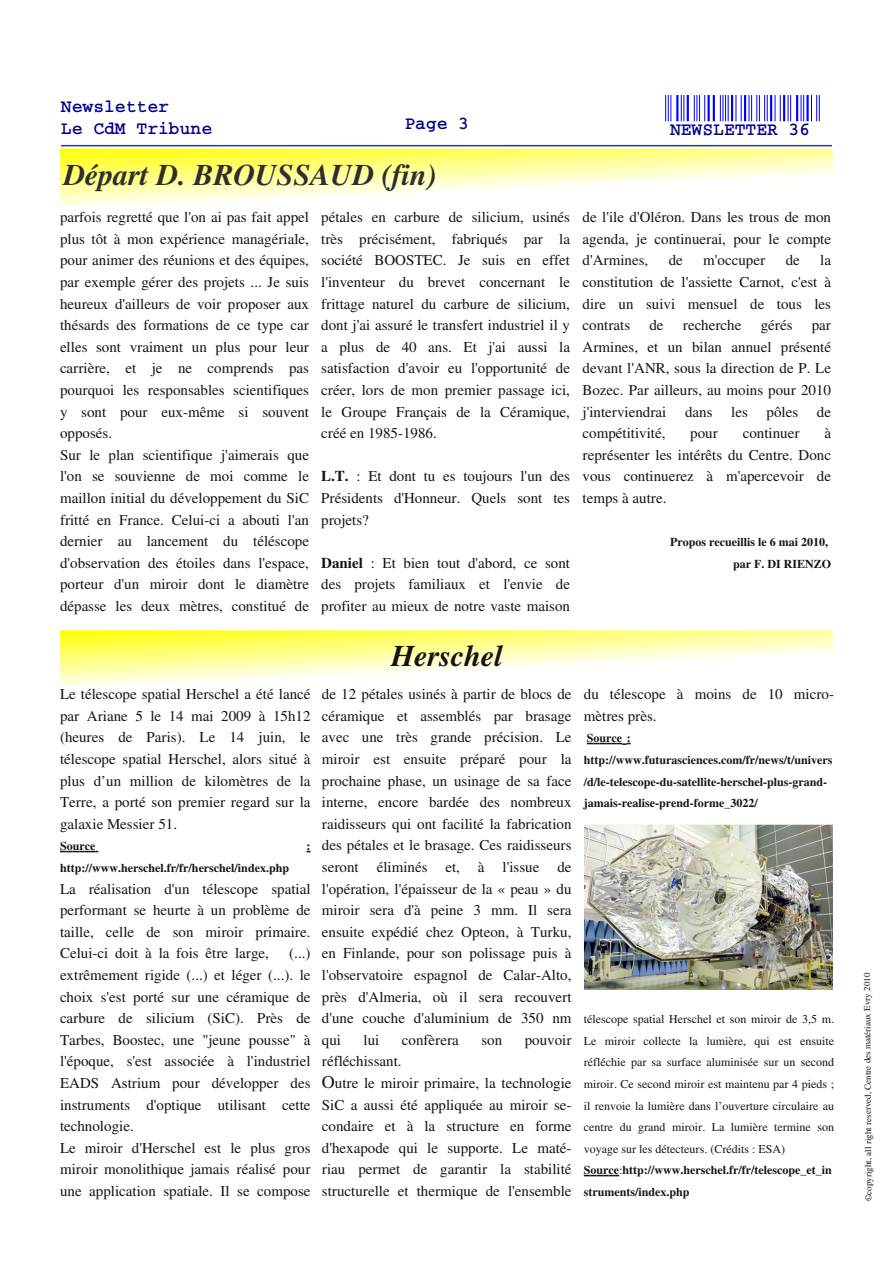
<style>
.page{position:relative;width:893px;height:1263px;background:#fff}
.page>*{position:absolute;margin:0;border:0;box-sizing:border-box;transform-origin:0 0}
.t1{font:italic 500 30px "Nimbus Rom No 9 L";color:#2e2e2e}
.t2{font:italic 500 30px "Nimbus Rom No 9 L";color:#161413}
.t3{font:700 18px/21.6px "Courier";color:#00008b}
.t4{font:15px/21.6px "Nimbus Roman No 9 L";color:#161413;text-align:justify}
.t5{font:500 12px/21.6px "Nimbus Rom No 9 L";color:#161413}
.t6{font:12px/21.6px "Nimbus Roman No 9 L";color:#161413;text-align:justify}
.t7{font:9px "Nimbus Roman No 9 L";letter-spacing:-.01em;color:#161413}
.s1{font-family:"Nimbus Rom No 9 L";font-weight:500}
.s2{font-size:18px}
.s3{font-family:"Nimbus Roman No 9 L";font-weight:400}
</style>
<div class="page">
<svg style="left:60px;top:851px;width:38px;height:1px"></svg>
<svg style="left:587px;top:743px;width:44px;height:2px"></svg>
<svg style="left:584px;top:1175px;width:35px;height:1px"></svg>
<svg style="left:665px;top:95px;width:155px;height:27px"></svg>
<hr style="left:61px;top:145px;width:771px;height:1px;background:#27408b">
<svg style="left:60px;top:630px;width:773px;height:56px"></svg>
<svg style="left:60px;top:149px;width:773px;height:57px"></svg>
<img style="left:584px;top:825px;width:249px;height:164px">
<p class="t3" style="left:61px;top:96px;width:153px">Newsletter<br>Le CdM Tribune</p>
<p class="t3" style="left:404px;top:113px;width:66px">Page 3</p>
<p class="t3" style="left:670px;top:119px;width:142px">NEWSLETTER 36</p>
<h1 class="t1" style="left:63px;top:150px;width:375px">Départ D. BROUSSAUD (fin)</h1>
<p class="t4" style="left:60px;top:205px;width:251px;text-align:left">parfois regretté que l'on ai pas fait appel plus tôt à mon expérience managériale, pour animer des réunions et des équipes, par exemple gérer des projets ... Je suis heureux d'ailleurs de voir proposer aux thésards des formations de ce type car elles sont vraiment un plus pour leur carrière, et je ne comprends pas pourquoi les responsables scientifiques y sont pour eux-même si souvent opposés.<br>Sur le plan scientifique j'aimerais que l'on se souvienne de moi comme le maillon initial du développement du SiC fritté en France. Celui-ci a abouti l'an dernier au lancement du téléscope d'observation des étoiles dans l'espace, porteur d'un miroir dont le diamètre dépasse les deux mètres, constitué de</p>
<p class="t4" style="left:321px;top:205px;width:250px">pétales en carbure de silicium, usinés très précisément, fabriqués par la société BOOSTEC. Je suis en effet l'inventeur du brevet concernant le frittage naturel du carbure de silicium, dont j'ai assuré le transfert industriel il y a plus de 40 ans. Et j'ai aussi la satisfaction d'avoir eu l'opportunité de créer, lors de mon premier passage ici, le Groupe Français de la Céramique, créé en 1985-1986.</p>
<p class="t4" style="left:321px;top:464px;width:250px"><span class="s1">L.T.</span> : Et dont tu es toujours l'un des Présidents d'Honneur. Quels sont tes projets?</p>
<p class="t4" style="left:321px;top:551px;width:250px"><span class="s1">Daniel</span> : Et bien tout d'abord, ce sont des projets familiaux et l'envie de profiter au mieux de notre vaste maison</p>
<p class="t4" style="left:583px;top:205px;width:250px">de l'ile d'Oléron. Dans les trous de mon agenda, je continuerai, pour le compte d'Armines,</p>
<p class="t4" style="left:583px;top:248px;width:250px;text-indent:238px">la constitution de l'assiette Carnot, c'est à dire un suivi mensuel de tous les contrats</p>
<p class="t4" style="left:669px;top:248px;width:16px">de</p>
<p class="t4" style="left:703px;top:248px;width:64px">m'occuper</p>
<p class="t4" style="left:786px;top:248px;width:16px">de</p>
<p class="t4" style="left:649px;top:313px;width:16px">de</p>
<p class="t4" style="left:683px;top:313px;width:60px">recherche</p>
<p class="t4" style="left:761px;top:313px;width:33px">gérés</p>
<p class="t4" style="left:583px;top:313px;width:250px;text-indent:229px">par Armines, et un bilan annuel présenté devant l'ANR, sous la direction de P. Le Bozec. Par ailleurs, au moins pour 2010 j'interviendrai dans les pôles de compétitivité,</p>
<p class="t4" style="left:690px;top:421px;width:29px">pour</p>
<p class="t4" style="left:743px;top:421px;width:58px">continuer</p>
<p class="t4" style="left:583px;top:421px;width:250px;text-indent:242px">à représenter les intérêts du Centre. Donc vous continuerez à m'apercevoir de temps à autre.</p>
<p class="t5" style="left:670px;top:530px;width:162px;text-align:right">Propos recueillis le 6 mai 2010, par F. DI RIENZO</p>
<p class="t4" style="left:60px;top:682px;width:252px">Le télescope spatial Herschel a été lancé par Ariane 5 le 14 mai 2009 à 15h12 (heures de Paris). Le 14 juin, le télescope spatial Herschel, alors situé à plus d’un million de kilomètres de la Terre, a porté son premier regard sur la galaxie Messier 51.</p>
<p class="t5" style="left:60px;top:835px;width:37px">Source</p>
<p class="t5" style="left:307px;top:835px;width:5px">:</p>
<p class="t5" style="left:60px;top:856px;width:230px">http://www.herschel.fr/fr/herschel/index.php</p>
<p class="t4" style="left:60px;top:877px;width:252px">La réalisation d'un télescope spatial performant se heurte à un problème de taille, celle de son miroir primaire.<br>Celui-ci doit à la fois être large,</p>
<p class="t4" style="left:60px;top:941px;width:252px;text-align:left;text-indent:229px">(...) extrêmement rigide (...) et léger (...). le choix s'est porté sur une céramique de carbure de silicium (SiC). Près de Tarbes, Boostec, une "jeune pousse" à l'époque, s'est associée à l'industriel EADS Astrium pour développer des instruments d'optique utilisant cette technologie.<br>Le miroir d'Herschel est le plus gros miroir monolithique jamais réalisé pour une application spatiale. Il se compose</p>
<h1 class="t2" style="left:391px;top:632px;width:113px">Herschel</h1>
<p class="t4" style="left:322px;top:682px;width:251px">de 12 pétales usinés à partir de blocs de céramique et assemblés par brasage avec une très grande précision. Le miroir est ensuite préparé pour la prochaine phase, un usinage de sa face interne, encore bardée des nombreux raidisseurs qui ont facilité la fabrication des pétales et le brasage. Ces raidisseurs seront éliminés et, à l'issue de l'opération, l'épaisseur de la « peau » du miroir sera d'à peine 3 mm. Il sera ensuite expédié chez Opteon, à Turku, en Finlande, pour son polissage puis à l'observatoire espagnol de Calar-Alto, près d'Almeria, où il sera recouvert d'une couche d'aluminium de 350 nm qui</p>
<p class="t4" style="left:364px;top:1028px;width:17px">lui</p>
<p class="t4" style="left:402px;top:1028px;width:58px">confèrera</p>
<p class="t4" style="left:481px;top:1028px;width:22px">son</p>
<p class="t4" style="left:525px;top:1028px;width:48px">pouvoir</p>
<p class="t4" style="left:322px;top:1049px;width:251px;text-align:left">réfléchissant.<br><span class="s2">O</span>utre le miroir primaire, la technologie SiC a aussi été appliquée au miroir se&shy;condaire et à la structure en forme d'hexapode qui le supporte. Le maté&shy;riau permet de garantir la stabilité structurelle et thermique de l'ensemble</p>
<p class="t4" style="left:584px;top:682px;width:252px">du télescope à moins de 10 micro&shy;mètres près.</p>
<p class="t5" style="left:584px;top:727px;width:250px">Source : http://www.futurasciences.com/fr/news/t/univers /d/le-telescope-du-satellite-herschel-plus-grand&shy;jamais-realise-prend-forme_3022/</p>
<p class="t6" style="left:584px;top:1007px;width:252px">télescope spatial Herschel et son miroir de 3,5 m.<br>Le miroir collecte la lumière, qui est ensuite réfléchie par sa surface aluminisée sur un second miroir. Ce second miroir est maintenu par 4 pieds ; il renvoie la lumière dans l’ouverture circulaire au centre du grand miroir. La lumière termine son voyage sur les détecteurs. (Crédits : ESA)</p>
<p class="t5" style="left:584px;top:1159px;width:249px">Source<span class="s3">:</span>http://www.herschel.fr/fr/telescope_et_in struments/index.php</p>
<p class="t7" style="left:861px;top:1201px;width:230px;rotate:-90deg">©copyright, all right reserved, Centre des matériaux Evry 2010</p>
</div>
